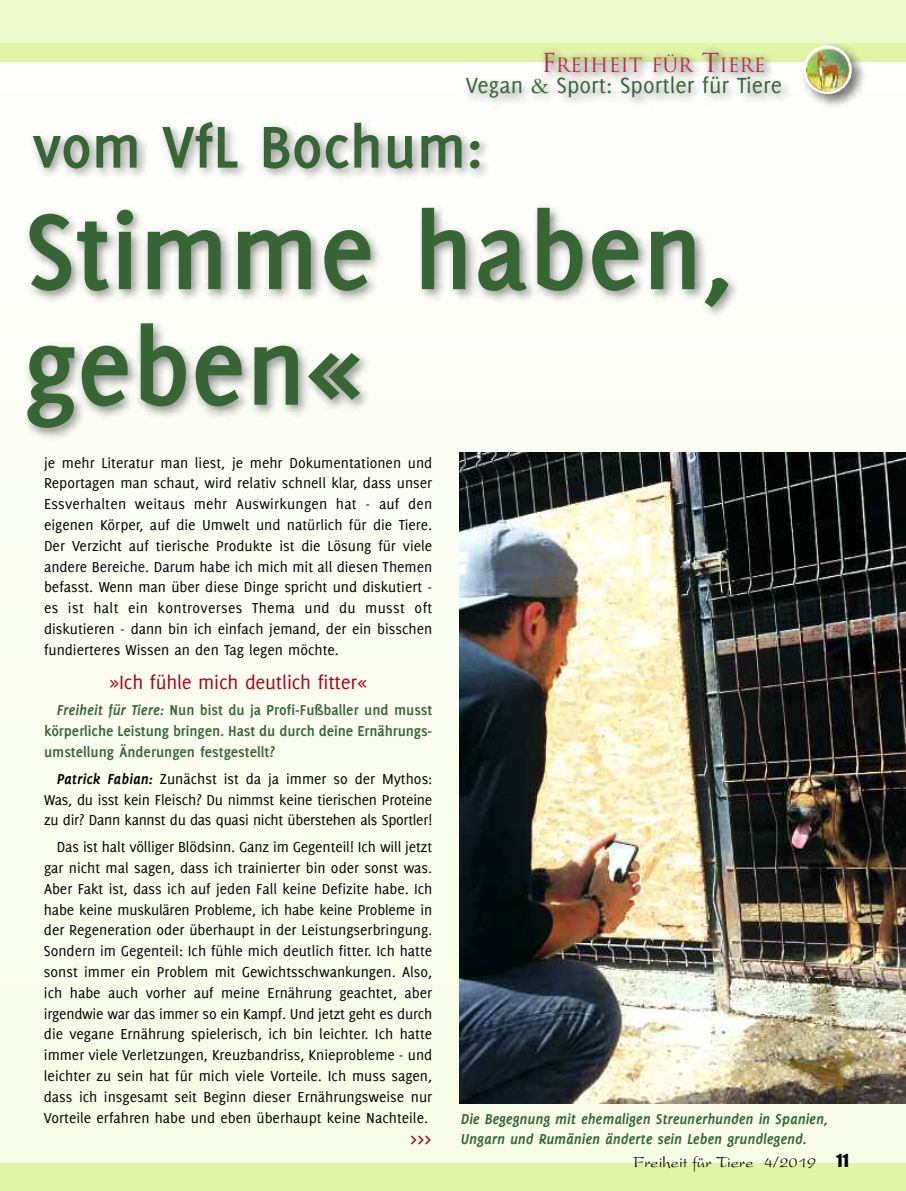
<style>
.page{position:relative;width:906px;height:1191px;background:#fff}
.page>*{position:absolute;margin:0;border:0;box-sizing:border-box;transform-origin:0 0}
.t1{font:700 117px/115.5px "Delicious";color:#376536}
.t2{font:700 64.5px "Delicious";color:#376536}
.t3{font:24px "Delicious";color:#376536}
.t4{font:24px "Delicious";color:#ab0014}
.t5{font:21px "Delicious";letter-spacing:-.01em;color:#ab0014}
.t6{font:19.2px "Trajan";color:#b92b3f}
.t7{font:16.5px "President";color:#000}
.t8{font:15.75px/20.9px "Delicious";color:#000;text-align:justify}
.t9{font:700 15.75px/20.9px "Delicious";color:#376536;text-align:justify}
.t10{font:italic 700 15.75px/20.9px "Delicious";letter-spacing:-.01em;color:#376536}
.s1{font-size:25.5px}
.s2{font-family:"Garamond"}
.s3{font-style:italic}
.s4{font-weight:700;font-style:italic}
.s5{font-family:"Impact"}
</style>
<div class="page">
<div style="left:0;top:33px;width:906px;height:1135px;background:#f9fded"></div>
<div style="left:0;top:1163px;width:906px;height:28px;background:#e1f4a8"></div>
<div style="left:0;top:0;width:906px;height:44px;background:#edf8cb"></div>
<div style="left:0;top:43px;width:906px;height:18px;background:#e1f4a8"></div>
<img style="left:820px;top:44px;width:51px;height:56px">
<img style="left:820px;top:45px;width:31px;height:49px">
<img style="left:220px;top:61px;width:276px;height:39px">
<img style="left:0;top:100px;width:906px;height:337px">
<img style="left:496px;top:46px;width:324px;height:61px">
<img style="left:459px;top:452px;width:447px;height:651px">
<p class="t6" style="left:541px;top:54px;width:226px"><span class="s1">F</span>REIHEIT FÜR <span class="s1">T</span>IERE</p>
<h3 class="t3" style="left:466px;top:76px;width:318px">Vegan <span class="s2">&amp;</span> Sport: Sportler für Tiere</h3>
<h2 class="t2" style="left:32px;top:123px;width:452px">vom VfL Bochum:</h2>
<h1 class="t1" style="left:23px;top:201px;width:711px">Stimme haben, geben«</h1>
<p class="t8" style="left:44px;top:453px;width:390px">je mehr Literatur man liest, je mehr Dokumentationen und Reportagen man schaut, wird relativ schnell klar, dass unser Essverhalten weitaus mehr Auswirkungen hat - auf den eigenen Körper, auf die Umwelt und natürlich für die Tiere.<br>Der Verzicht auf tierische Produkte ist die Lösung für viele andere Bereiche. Darum habe ich mich mit all diesen Themen befasst. Wenn man über diese Dinge spricht und diskutiert - es ist halt ein kontroverses Thema und du musst oft diskutieren - dann bin ich einfach jemand, der ein bisschen fundierteres Wissen an den Tag legen möchte.</p>
<h3 class="t5" style="left:109px;top:674px;width:260px">»Ich fühle mich deutlich fitter«</h3>
<p class="t9" style="left:44px;top:701px;width:390px;text-indent:13px"><span class="s3">Freiheit für Tiere:</span> Nun bist du ja Profi-Fußballer und musst körperliche Leistung bringen. Hast du durch deine Ernährungs&shy;umstellung Änderungen festgestellt?</p>
<p class="t8" style="left:44px;top:769px;width:390px;text-indent:13px"><span class="s4">Patrick Fabian:</span> Zunächst ist da ja immer so der Mythos:<br>Was, du isst kein Fleisch? Du nimmst keine tierischen Proteine zu dir? Dann kannst du das quasi nicht überstehen als Sportler!</p>
<p class="t8" style="left:44px;top:837px;width:390px;text-indent:13px">Das ist halt völliger Blödsinn. Ganz im Gegenteil! Ich will jetzt gar nicht mal sagen, dass ich trainierter bin oder sonst was.<br>Aber Fakt ist, dass ich auf jeden Fall keine Defizite habe. Ich habe keine muskulären Probleme, ich habe keine Probleme in der Regeneration oder überhaupt in der Leistungserbringung.<br>Sondern im Gegenteil: Ich fühle mich deutlich fitter. Ich hatte sonst immer ein Problem mit Gewichtsschwankungen. Also, ich habe auch vorher auf meine Ernährung geachtet, aber irgendwie war das immer so ein Kampf. Und jetzt geht es durch die vegane Ernährung spielerisch, ich bin leichter. Ich hatte immer viele Verletzungen, Kreuzbandriss, Knieprobleme - und leichter zu sein hat für mich viele Vorteile. Ich muss sagen, dass ich insgesamt seit Beginn dieser Ernährungsweise nur Vorteile erfahren habe und eben überhaupt keine Nachteile.</p>
<h3 class="t4" style="left:410px;top:1129px;width:23px">&gt;&gt;&gt;</h3>
<p class="t10" style="left:461px;top:1109px;width:369px">Die Begegnung mit ehemaligen Streunerhunden in Spanien,<br>Ungarn und Rumänien änderte sein Leben grundlegend.</p>
<p class="t7" style="left:633px;top:1157px;width:217px">Freiheit für Tiere 4/2019 <span class="s5">11</span></p>
</div>
